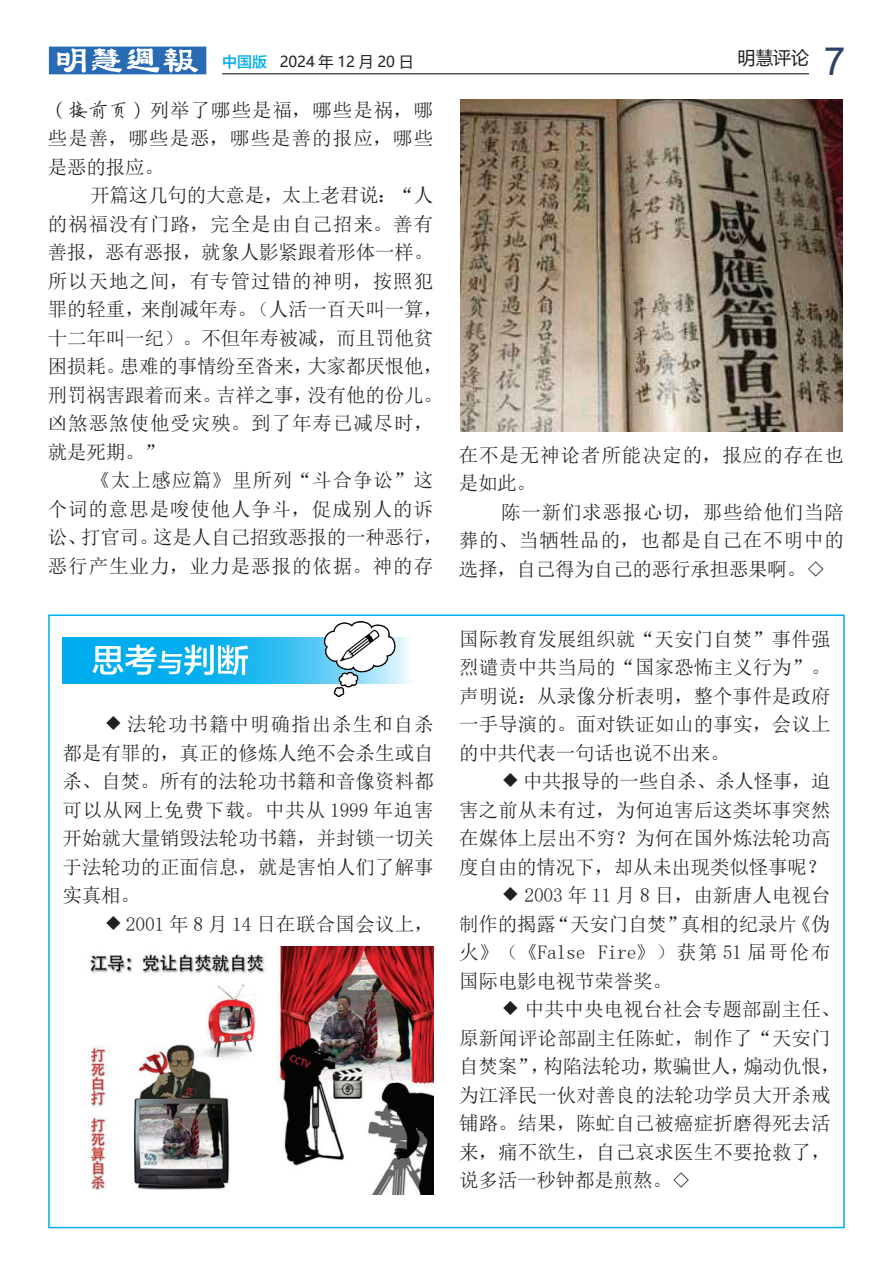
<style>
.page{position:relative;width:893px;height:1263px;background:#fff}
.page>*{position:absolute;margin:0;border:0;box-sizing:border-box;transform-origin:0 0}
.t1{font:39px "Arial";color:#30406a}
.t2{font:19.5px/28.5px "N Sim Sun";letter-spacing:.005em;color:#231f20;text-align:justify}
.t3{font:19.5px/28.5px "N Sim Sun";letter-spacing:.045em;color:#231f20}
.t4{font:18px "Microsoft Ya Hei";color:#231f20}
.t5{font:15px "Microsoft Ya Hei";color:#231f20}
.s1{font-family:"FZLTZHK GBK1 0";color:#00aeef}
.s2{font-family:"FZYBKSJW GB1 0"}
</style>
<div class="page">
<hr style="left:222px;top:73px;width:587px;height:1px;background:#231f20">
<svg style="left:49px;top:47px;width:157px;height:27px"></svg>
<img style="left:461px;top:100px;width:382px;height:332px">
<img style="left:87px;top:946px;width:347px;height:248px">
<svg style="left:62px;top:637px;width:347px;height:46px"></svg>
<img style="left:322px;top:622px;width:74px;height:74px">
<svg style="left:92px;top:645px;width:156px;height:30px"></svg>
<p class="t5" style="left:222px;top:51px;width:193px"><span class="s1">中国版</span> 2024 年 12 月 20 日</p>
<h1 class="t1" style="left:824px;top:34px;width:23px">7</h1>
<p class="t2" style="left:48px;top:95px;width:387px"><span class="s2">（接前页）</span>列举了哪些是福，哪些是祸，哪些是善，哪些是恶，哪些是善的报应，哪些是恶的报应。</p>
<p class="t2" style="left:48px;top:181px;width:397px;text-align:left;text-indent:43px">开篇这几句的大意是，太上老君说：“人的祸福没有门路，完全是由自己招来。善有善报，恶有恶报，就象人影紧跟着形体一样。所以天地之间，有专管过错的神明，按照犯罪的轻重，来削减年寿。（人活一百天叫一算，十二年叫一纪）。不但年寿被减，而且罚他贫困损耗。患难的事情纷至沓来，大家都厌恨他，刑罚祸害跟着而来。吉祥之事，没有他的份儿。凶煞恶煞使他受灾殃。到了年寿已减尽时，就是死期。”</p>
<p class="t3" style="left:48px;top:466px;width:397px;text-indent:43px">《太上感应篇》里所列“斗合争讼”这个词的意思是唆使他人争斗，促成别人的诉讼、打官司。这是人自己招致恶报的一种恶行，恶行产生业力，业力是恶报的依据。神的存</p>
<p class="t4" style="left:737px;top:46px;width:73px">明慧评论</p>
<p class="t3" style="left:459px;top:441px;width:387px">在不是无神论者所能决定的，报应的存在也是如此。</p>
<p class="t2" style="left:459px;top:498px;width:387px;text-indent:43px">陈一新们求恶报心切，那些给他们当陪葬的、当牺牲品的，也都是自己在不明中的选择，自己得为自己的恶行承担恶果啊。◇</p>
<p class="t2" style="left:62px;top:710px;width:373px;text-indent:65px">法轮功书籍中明确指出杀生和自杀都是有罪的，真正的修炼人绝不会杀生或自杀、自焚。所有的法轮功书籍和音像资料都可以从网上免费下载。中共从 1999 年迫害开始就大量销毁法轮功书籍，并封锁一切关于法轮功的正面信息，就是害怕人们了解事实真相。</p>
<p class="t2" style="left:126px;top:909px;width:309px">2001 年 8 月 14 日在联合国会议上，</p>
<p class="t2" style="left:459px;top:624px;width:373px">国际教育发展组织就“天安门自焚”事件强烈谴责中共当局的“国家恐怖主义行为”。声明说：从录像分析表明，整个事件是政府一手导演的。面对铁证如山的事实，会议上的中共代表一句话也说不出来。</p>
<p class="t2" style="left:523px;top:767px;width:309px">中共报导的一些自杀、杀人怪事，迫</p>
<p class="t2" style="left:459px;top:795px;width:373px">害之前从未有过，为何迫害后这类坏事突然</p>
<p class="t2" style="left:459px;top:824px;width:373px">在媒体上层出不穷？为何在国外炼法轮功高</p>
<p class="t2" style="left:459px;top:852px;width:368px">度自由的情况下，却从未出现类似怪事呢？</p>
<p class="t2" style="left:524px;top:881px;width:308px">2003 年 11 月 8 日，由新唐人电视台</p>
<p class="t2" style="left:459px;top:909px;width:373px">制作的揭露“天安门自焚”真相的纪录片《伪</p>
<p class="t2" style="left:459px;top:938px;width:373px">火》（《False Fire》）获第 51 届哥伦布</p>
<p class="t2" style="left:459px;top:966px;width:214px">国际电影电视节荣誉奖。</p>
<p class="t2" style="left:525px;top:995px;width:317px">中共中央电视台社会专题部副主任、</p>
<p class="t2" style="left:459px;top:1023px;width:373px">原新闻评论部副主任陈虻，制作了“天安门</p>
<p class="t2" style="left:459px;top:1052px;width:383px">自焚案”，构陷法轮功，欺骗世人，煽动仇恨，</p>
<p class="t2" style="left:459px;top:1080px;width:373px">为江泽民一伙对善良的法轮功学员大开杀戒</p>
<p class="t2" style="left:459px;top:1109px;width:373px">铺路。结果，陈虻自己被癌症折磨得死去活</p>
<p class="t2" style="left:459px;top:1137px;width:373px">来，痛不欲生，自己哀求医生不要抢救了，</p>
<p class="t2" style="left:459px;top:1166px;width:233px">说多活一秒钟都是煎熬。◇</p>
</div>
